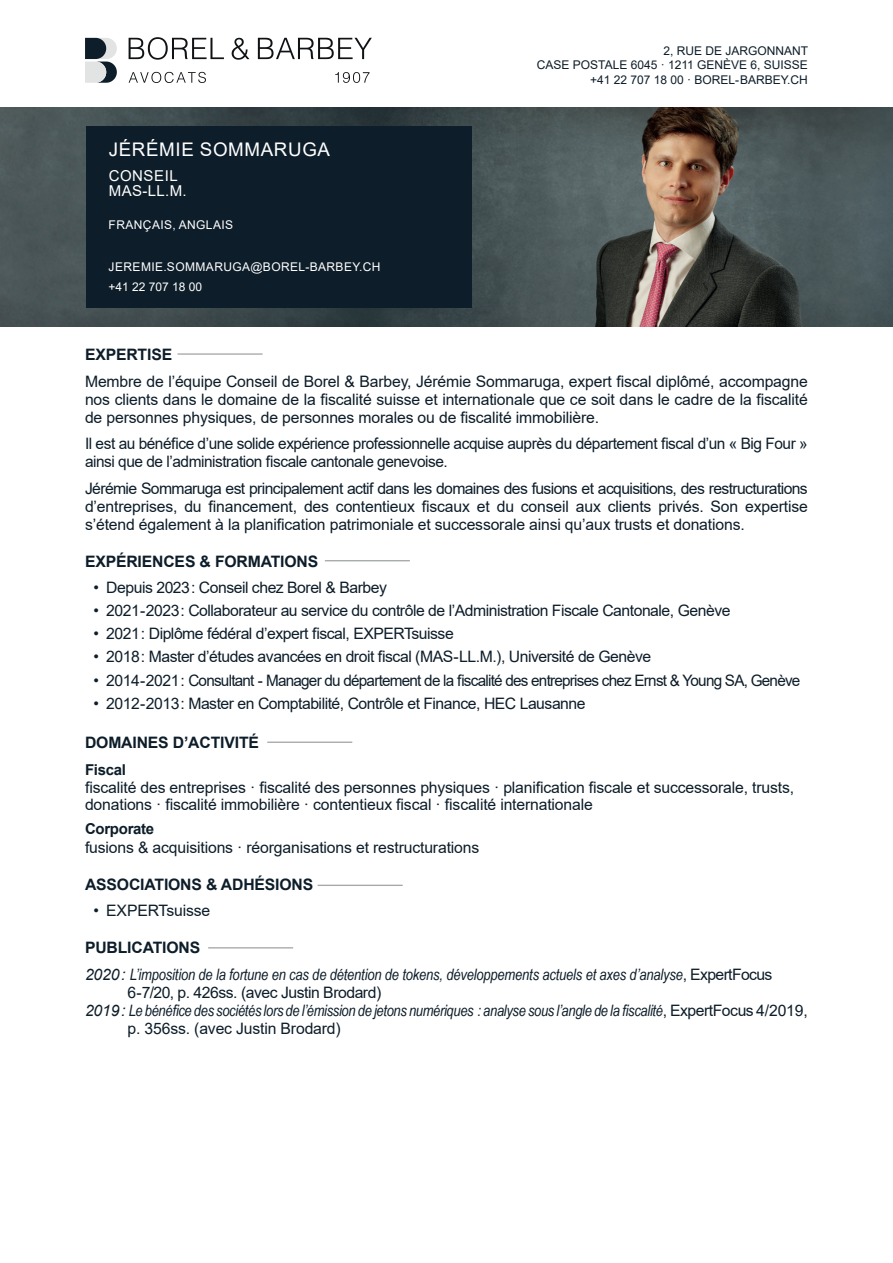
<style>
.page{position:relative;width:893px;height:1263px;background:#fff}
.page>*{position:absolute;margin:0;border:0;box-sizing:border-box;transform-origin:0 0}
.t1{font:18.75px "Arial";letter-spacing:.035em;color:#fff}
.t2{font:15.75px/18px "Arial";letter-spacing:-.03em;color:#0d1d29;text-align:justify}
.t3{font:15.75px/16.5px "Arial";letter-spacing:-.01em;color:#0d1d29}
.t4{font:italic 15.75px "Arial Narrow";letter-spacing:-.01em;color:#0d1d29}
.t5{font:15.75px "Arial";letter-spacing:-.05em;color:#0d1d29}
.t6{font:700 15.75px "Arial";letter-spacing:-.01em;color:#0d1d29}
.t7{font:15px/15px "Arial";letter-spacing:.035em;color:#fff}
.t8{font:700 15px "Arial";letter-spacing:-.02em;color:#0d1d29}
.t9{font:12px/14.4px "Arial";color:#0d1d29;text-align:right}
.t10{font:12px/19.8px "Arial";letter-spacing:.035em;color:#fff}
.s1{font-family:"Arial"}
.s2{font-family:"Arial";font-style:normal}
</style>
<div class="page">
<svg style="left:85px;top:38px;width:32px;height:45px"></svg>
<svg style="left:129px;top:37px;width:95px;height:23px"></svg>
<svg style="left:232px;top:38px;width:18px;height:22px"></svg>
<svg style="left:258px;top:38px;width:114px;height:21px"></svg>
<svg style="left:129px;top:72px;width:77px;height:11px"></svg>
<svg style="left:335px;top:72px;width:35px;height:11px"></svg>
<img style="left:0;top:107px;width:893px;height:219px">
<div style="left:86px;top:126px;width:385px;height:182px;background:#0d1d29"></div>
<hr style="left:178px;top:353px;width:85px;height:2px;background:#a6a9aa">
<hr style="left:267px;top:741px;width:85px;height:2px;background:#a6a9aa">
<hr style="left:325px;top:560px;width:85px;height:1px;background:#a6a9aa">
<hr style="left:318px;top:885px;width:85px;height:1px;background:#a6a9aa">
<hr style="left:208px;top:947px;width:85px;height:1px;background:#a6a9aa">
<p class="t1" style="left:109px;top:137px;width:223px">JÉRÉMIE SOMMARUGA</p>
<p class="t7" style="left:109px;top:168px;width:79px">CONSEIL<br>MAS-LL.M.</p>
<p class="t10" style="left:109px;top:215px;width:126px">FRANÇAIS, ANGLAIS</p>
<p class="t10" style="left:108px;top:257px;width:273px">JEREMIE.SOMMARUGA@BOREL-BARBEY.CH +41 22 707 18 00</p>
<p class="t9" style="left:537px;top:43px;width:273px">2, RUE DE JARGONNANT<br>CASE POSTALE 6045 · 1211 GENÈVE 6, SUISSE +41 22 707 18 00 · BOREL- BARBEY.CH</p>
<p class="t6" style="left:85px;top:343px;width:89px">EXPERTISE</p>
<p class="t2" style="left:85px;top:372px;width:724px">Membre de l’équipe Conseil de Borel &amp; Barbey, Jérémie Sommaruga, expert fiscal diplômé, accompagne nos clients dans le domaine de la fiscalité suisse et internationale que ce soit dans le cadre de la fiscalité de personnes physiques, de personnes morales ou de fiscalité immobilière.</p>
<p class="t2" style="left:85px;top:435px;width:724px">Il est au bénéfice d’une solide expérience professionnelle acquise auprès du département fiscal d’un « Big Four » ainsi que de l’administration fiscale cantonale genevoise.</p>
<p class="t2" style="left:85px;top:479px;width:724px">Jérémie Sommaruga est principalement actif dans les domaines des fusions et acquisitions, des restructurations d’entreprises, du financement, des contentieux fiscaux et du conseil aux clients privés. Son expertise s’étend également à la planification patrimoniale et successorale ainsi qu’aux trusts et donations.</p>
<p class="t6" style="left:85px;top:550px;width:235px">EXPÉRIENCES &amp; FORMATIONS</p>
<p class="t2" style="left:94px;top:578px;width:295px">• Depuis 2023: Conseil chez Borel &amp; Barbey</p>
<p class="t2" style="left:94px;top:602px;width:638px">• 2021 - 2023: Collaborateur au service du contrôle de l’Administration Fiscale Cantonale, Genève</p>
<p class="t2" style="left:94px;top:625px;width:362px">• 2021: Diplôme fédéral d’expert fiscal, EXPERTsuisse</p>
<p class="t2" style="left:94px;top:648px;width:559px">• 2018: Master d’études avancées en droit fiscal (MAS - LL.M.), Université de Genève</p>
<p class="t5" style="left:94px;top:669px;width:708px">• 2014 - 2021: Consultant - Manager du département de la fiscalité des entreprises chez Ernst &amp; Young SA, Genève</p>
<p class="t2" style="left:94px;top:694px;width:494px">• 2012 - 2013: Master en Comptabilité, Contrôle et Finance, HEC Lausanne</p>
<p class="t6" style="left:85px;top:731px;width:175px">DOMAINES D’ACTIVITÉ</p>
<p class="t8" style="left:85px;top:759px;width:43px">Fiscal</p>
<p class="t3" style="left:85px;top:779px;width:711px">fiscalité des entreprises · fiscalité des personnes physiques · planification fiscale et successorale, trusts, donations · fiscalité immobilière · contentieux fiscal · fiscalité internationale</p>
<p class="t8" style="left:85px;top:818px;width:71px">Corporate</p>
<p class="t3" style="left:85px;top:839px;width:396px">fusions &amp; acquisitions · réorganisations et restructurations</p>
<p class="t6" style="left:85px;top:873px;width:230px">ASSOCIATIONS &amp; ADHÉSIONS</p>
<p class="t3" style="left:94px;top:902px;width:118px">• EXPERTsuisse</p>
<p class="t6" style="left:85px;top:937px;width:117px">PUBLICATIONS</p>
<p class="t4" style="left:85px;top:963px;width:689px"><span class="s1">2020:</span> L’imposition de la fortune en cas de détention de tokens, développements actuels et axes d’analyse<span class="s2">, ExpertFocus</span></p>
<p class="t2" style="left:128px;top:983px;width:255px">6 - 7/20, p. 426ss. (avec Justin Brodard)</p>
<p class="t4" style="left:85px;top:999px;width:724px"><span class="s1">2019:</span> Le bénéfice des sociétés lors de l’émission de jetons numériques : analyse sous l’angle de la fiscalité<span class="s2">, ExpertFocus 4/2019,</span></p>
<p class="t3" style="left:128px;top:1020px;width:215px">p. 356ss. (avec Justin Brodard)</p>
</div>
